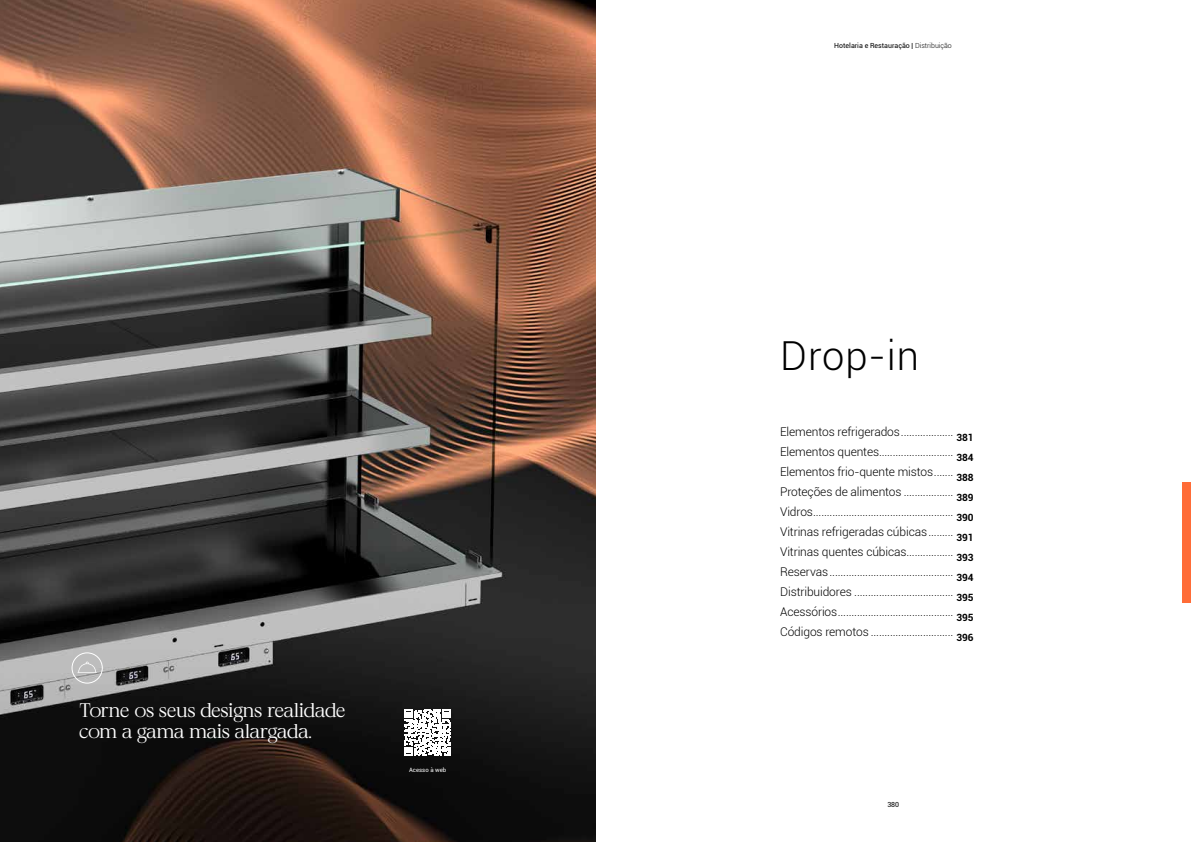
<style>
.page{position:relative;width:1191px;height:842px;background:#fff}
.page>*{position:absolute;margin:0;border:0;box-sizing:border-box;transform-origin:0 0}
.t1{font:300 40px "Roboto";letter-spacing:.025em;color:#000}
.t2{font:19.7px/21.2px "MADE Voyager PERSONAL USE";color:#fff}
.t3{font:300 12px/20px "Roboto";letter-spacing:-.01em;color:#000;text-align:justify}
.t4{font:700 10px/20px "Roboto";letter-spacing:.005em;color:#000;text-align:justify}
.t5{font:7px "Roboto";color:#000}
.t6{font:6px "Roboto";color:#fff}
.s1{font-weight:300}
</style>
<div class="page">
<div style="left:1182px;top:482px;width:9px;height:120px;background:#ff6c37"></div>
<img style="left:0;top:0;width:595px;height:842px">
<div style="left:72px;top:652px;width:31px;height:31px;border:1px solid #fff;border-radius:50%"></div>
<svg style="left:77px;top:662px;width:20px;height:11px"></svg>
<svg style="left:404px;top:709px;width:47px;height:47px"></svg>
<h2 class="t2" style="left:79px;top:699px;width:268px">Torne os seus designs realidade com a gama mais alargada.</h2>
<p class="t6" style="left:409px;top:765px;width:39px">Acesso à web</p>
<p class="t5" style="left:834px;top:40px;width:119px">Hotelaria e Restauração | <span class="s1">Distribuição</span></p>
<h1 class="t1" style="left:780px;top:328px;width:140px">Drop-in</h1>
<p class="t3" style="left:780px;top:421px;width:175px">Elementos refrigerados...................<br>Elementos quentes...........................<br>Elementos frio-quente mistos.......<br>Proteções de alimentos ..................<br>Vidros...................................................<br>Vitrinas refrigeradas cúbicas.........<br>Vitrinas quentes cúbicas.................<br>Reservas.............................................<br>Distribuidores ....................................<br>Acessórios..........................................<br>Códigos remotos ..............................</p>
<p class="t4" style="left:956px;top:427px;width:19px">381<br>384<br>388<br>389<br>390<br>391<br>393<br>394<br>395<br>395<br>396</p>
<p class="t5" style="left:887px;top:799px;width:13px">380</p>
</div>
